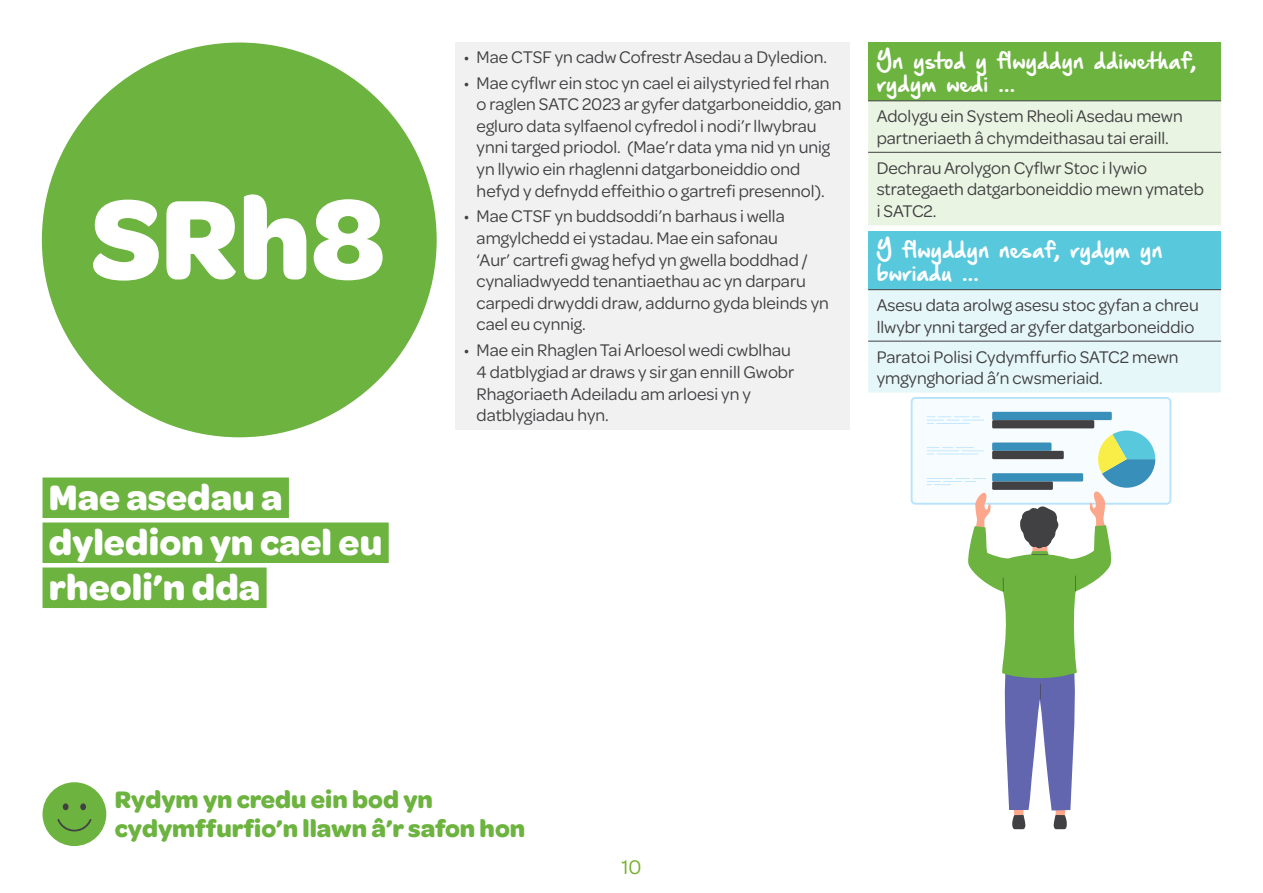
<style>
.page{position:relative;width:1263px;height:893px;background:#fff}
.page>*{position:absolute;margin:0;border:0;box-sizing:border-box;transform-origin:0 0}
.t1{font:700 120px "Omnes";color:#fff}
.t2{font:700 37.5px/45px "Omnes";color:#fff}
.t3{font:700 25.5px/28.5px "Omnes";color:#6cb33f}
.t4{font:21px "Omnes";color:#74af27}
.t5{font:19.5px/23.4px "Hand Of Sean Demo";color:#fff}
.t6{font:18px/21.6px "Omnes";color:#414042}
</style>
<div class="page">
<div style="left:455px;top:43px;width:395px;height:387px;background:#f1f1f2"></div>
<div style="left:868px;top:43px;width:353px;height:58px;background:#6cb33f"></div>
<div style="left:868px;top:101px;width:353px;height:124px;background:#e9f4e2"></div>
<hr style="left:868px;top:100px;width:353px;height:1px;background:#414042">
<hr style="left:868px;top:152px;width:353px;height:1px;background:#414042">
<div style="left:868px;top:231px;width:353px;height:59px;background:#58c8dd"></div>
<hr style="left:868px;top:289px;width:353px;height:1px;background:#414042">
<div style="left:42px;top:43px;width:395px;height:394px;background:#6cb33f;border-radius:50%"></div>
<div style="left:43px;top:477px;width:246px;height:41px;background:#6cb33f"></div>
<div style="left:43px;top:522px;width:346px;height:41px;background:#6cb33f"></div>
<div style="left:43px;top:567px;width:224px;height:41px;background:#6cb33f"></div>
<svg style="left:868px;top:290px;width:353px;height:539px"></svg>
<div style="left:43px;top:782px;width:63px;height:64px;background:#6cb33f;border-radius:50%"></div>
<svg style="left:57px;top:819px;width:34px;height:12px"></svg>
<div style="left:80px;top:803px;width:6px;height:7px;background:#414042;border-radius:50%"></div>
<div style="left:63px;top:803px;width:6px;height:7px;background:#414042;border-radius:50%"></div>
<h1 class="t1" style="left:91px;top:154px;width:296px">SRh8</h1>
<h2 class="t2" style="left:49px;top:472px;width:335px">Mae asedau a dyledion yn cael eu rheoli’n dda</h2>
<p class="t6" style="left:464px;top:45px;width:365px">• Mae CTSF yn cadw Cofrestr Asedau a Dyledion.</p>
<p class="t6" style="left:477px;top:71px;width:367px;text-indent:-13px">• Mae cyflwr ein stoc yn cael ei ailystyried fel rhan o raglen SATC 2023 ar gyfer datgarboneiddio, gan egluro data sylfaenol cyfredol i nodi’r llwybrau ynni targed priodol. (Mae’r data yma nid yn unig yn llywio ein rhaglenni datgarboneiddio ond hefyd y defnydd effeithio o gartrefi presennol).</p>
<p class="t6" style="left:477px;top:205px;width:354px;text-indent:-13px">• Mae CTSF yn buddsoddi’n barhaus i wella amgylchedd ei ystadau. Mae ein safonau<br>‘Aur’ cartrefi gwag hefyd yn gwella boddhad / cynaliadwyedd tenantiaethau ac yn darparu carpedi drwyddi draw, addurno gyda bleinds yn cael eu cynnig.</p>
<p class="t6" style="left:477px;top:339px;width:319px;text-indent:-13px">• Mae ein Rhaglen Tai Arloesol wedi cwblhau 4 datblygiad ar draws y sir gan ennill Gwobr Rhagoriaeth Adeiladu am arloesi yn y datblygiadau hyn.</p>
<p class="t5" style="left:877px;top:51px;width:322px">Yn ystod y flwyddyn ddiwethaf, rydym wedi ...</p>
<p class="t6" style="left:877px;top:104px;width:308px">Adolygu ein System Rheoli Asedau mewn partneriaeth â chymdeithasau tai eraill.</p>
<p class="t6" style="left:877px;top:156px;width:329px">Dechrau Arolygon Cyflwr Stoc i lywio strategaeth datgarboneiddio mewn ymateb i SATC2.</p>
<p class="t5" style="left:877px;top:239px;width:288px">Y flwyddyn nesaf, rydym yn bwriadu ...</p>
<p class="t6" style="left:877px;top:293px;width:324px">Asesu data arolwg asesu stoc gyfan a chreu llwybr ynni targed ar gyfer datgarboneiddio</p>
<p class="t6" style="left:877px;top:345px;width:303px">Paratoi Polisi Cydymffurfio SATC2 mewn ymgynghoriad â’n cwsmeriaid.</p>
<h3 class="t3" style="left:115px;top:784px;width:412px">Rydym yn credu ein bod yn cydymffurfio’n llawn â’r safon hon</h3>
<p class="t4" style="left:621px;top:853px;width:22px">10</p>
</div>
